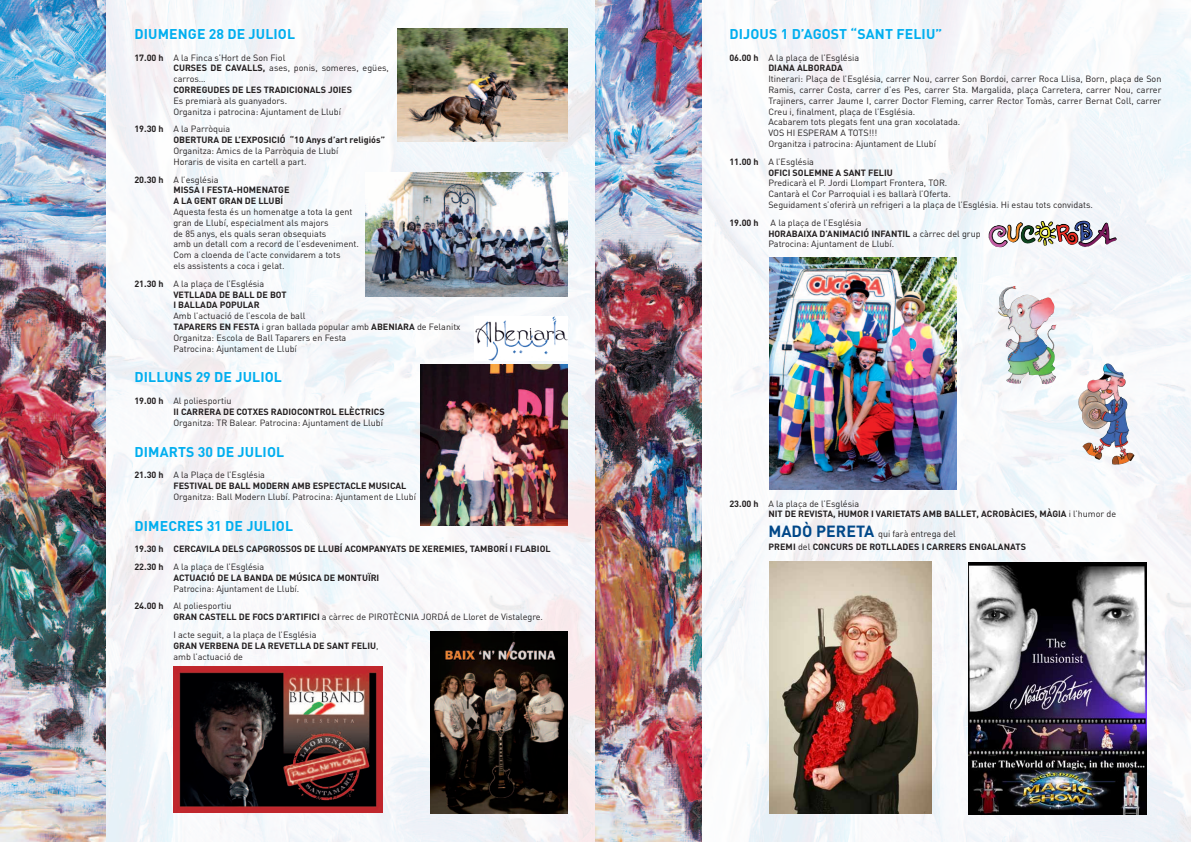
<style>
.page{position:relative;width:1191px;height:842px;background:#fff}
.page>*{position:absolute;margin:0;border:0;box-sizing:border-box;transform-origin:0 0}
.Título_2{font:700 14px "DINOT";letter-spacing:.01em;color:#00aeef}
.Título_1{font:700 14px "DINOT";letter-spacing:.01em;color:#00aeef}
.Texto_independiente{font:9px "DINOT";color:#231f20}
.t1{font:700 9px "DINOT";color:#231f20}
.s1{font-weight:700}
.s2{font-weight:400}
.s3{font-weight:700;font-size:16px;color:#014889}
</style>
<div class="page">
<img style="left:701px;top:0;width:490px;height:842px">
<img style="left:106px;top:0;width:595px;height:842px">
<img style="left:0;top:0;width:106px;height:842px">
<img style="left:397px;top:28px;width:170px;height:113px">
<img style="left:1034px;top:221px;width:82px;height:26px">
<img style="left:769px;top:257px;width:187px;height:232px">
<img style="left:997px;top:286px;width:22px;height:65px">
<img style="left:1078px;top:364px;width:32px;height:96px">
<img style="left:174px;top:666px;width:208px;height:147px">
<img style="left:769px;top:562px;width:162px;height:252px">
<img style="left:431px;top:632px;width:136px;height:182px">
<img style="left:475px;top:316px;width:92px;height:44px">
<img style="left:968px;top:563px;width:178px;height:251px">
<img style="left:365px;top:172px;width:202px;height:125px">
<img style="left:421px;top:365px;width:146px;height:161px">
<p class="Título_2" style="left:134px;top:24px;width:162px">DIUMENGE 28 DE JULIOL</p>
<p class="Texto_independiente" style="left:134px;top:51px;width:152px"><span class="s1">17.00 h</span> A la Finca s’Hort de Son Fiol</p>
<p class="Texto_independiente" style="left:173px;top:62px;width:217px"><span class="s1">CURSES DE CAVALLS,</span> ases, ponis, someres, egües,</p>
<p class="Texto_independiente" style="left:173px;top:73px;width:34px">carros…</p>
<p class="t1" style="left:173px;top:84px;width:180px">CORREGUDES DE LES TRADICIONALS JOIES</p>
<p class="Texto_independiente" style="left:173px;top:94px;width:115px">Es premiarà als guanyadors.</p>
<p class="Texto_independiente" style="left:173px;top:105px;width:169px">Organitza i patrocina: Ajuntament de Llubí</p>
<p class="Texto_independiente" style="left:134px;top:123px;width:97px"><span class="s1">19.30 h</span> A la Parròquia</p>
<p class="t1" style="left:173px;top:134px;width:213px">OBERTURA DE L’EXPOSICIÓ “10 Anys d’art religiós”</p>
<p class="Texto_independiente" style="left:173px;top:145px;width:166px">Organitza: Amics de la Parròquia de Llubí</p>
<p class="Texto_independiente" style="left:173px;top:155px;width:135px">Horaris de visita en cartell a part.</p>
<p class="Texto_independiente" style="left:134px;top:173px;width:86px"><span class="s1">20.30 h</span> A l’església</p>
<p class="t1" style="left:173px;top:184px;width:117px">MISSA I FESTA-HOMENATGE</p>
<p class="t1" style="left:173px;top:195px;width:111px">A LA GENT GRAN DE LLUBÍ</p>
<p class="Texto_independiente" style="left:173px;top:206px;width:181px">Aquesta festa és un homenatge a tota la gent</p>
<p class="Texto_independiente" style="left:173px;top:216px;width:157px">gran de Llubí, especialment als majors</p>
<p class="Texto_independiente" style="left:173px;top:227px;width:154px">de 85 anys, els quals seran obsequiats</p>
<p class="Texto_independiente" style="left:173px;top:238px;width:187px">amb un detall com a record de l’esdeveniment.</p>
<p class="Texto_independiente" style="left:173px;top:249px;width:169px">Com a cloenda de l’acte convidarem a tots</p>
<p class="Texto_independiente" style="left:173px;top:260px;width:113px">els assistents a coca i gelat.</p>
<p class="Texto_independiente" style="left:134px;top:277px;width:131px"><span class="s1">21.30 h</span> A la plaça de l’Església</p>
<p class="t1" style="left:173px;top:288px;width:115px">VETLLADA DE BALL DE BOT</p>
<p class="t1" style="left:173px;top:299px;width:88px">I BALLADA POPULAR</p>
<p class="Texto_independiente" style="left:173px;top:310px;width:133px">Amb l’actuació de l’escola de ball</p>
<p class="Texto_independiente" style="left:173px;top:321px;width:289px"><span class="s1">TAPARERS EN FESTA</span> i gran ballada popular amb <span class="s1">ABENIARA</span> de Felanitx</p>
<p class="Texto_independiente" style="left:173px;top:331px;width:174px">Organitza: Escola de Ball Taparers en Festa</p>
<p class="Texto_independiente" style="left:173px;top:342px;width:125px">Patrocina: Ajuntament de Llubí</p>
<p class="Título_1" style="left:134px;top:368px;width:149px">DILLUNS 29 DE JULIOL</p>
<p class="Texto_independiente" style="left:134px;top:395px;width:99px"><span class="s1">19.00 h</span> Al poliesportiu</p>
<p class="t1" style="left:173px;top:405px;width:213px">II CARRERA DE COTXES RADIOCONTROL ELÈCTRICS</p>
<p class="Texto_independiente" style="left:173px;top:416px;width:211px">Organitza: TR Balear. Patrocina: Ajuntament de Llubí</p>
<p class="Título_1" style="left:134px;top:442px;width:151px">DIMARTS 30 DE JULIOL</p>
<p class="Texto_independiente" style="left:134px;top:469px;width:132px"><span class="s1">21.30 h</span> A la Plaça de l’Església</p>
<p class="t1" style="left:173px;top:479px;width:234px">FESTIVAL DE BALL MODERN AMB ESPECTACLE MUSICAL</p>
<p class="Texto_independiente" style="left:173px;top:490px;width:244px">Organitza: Ball Modern Llubí. Patrocina: Ajuntament de Llubí</p>
<p class="Título_2" style="left:134px;top:516px;width:160px">DIMECRES 31 DE JULIOL</p>
<p class="t1" style="left:134px;top:543px;width:418px">19.30 h CERCAVILA DELS CAPGROSSOS DE LLUBÍ ACOMPANYATS DE XEREMIES, TAMBORÍ I FLABIOL</p>
<p class="Texto_independiente" style="left:134px;top:560px;width:131px"><span class="s1">22.30 h</span> A la plaça de l’Església</p>
<p class="t1" style="left:173px;top:571px;width:207px">ACTUACIÓ DE LA BANDA DE MÚSICA DE MONTUÏRI</p>
<p class="Texto_independiente" style="left:173px;top:582px;width:127px">Patrocina: Ajuntament de Llubí.</p>
<p class="Texto_independiente" style="left:134px;top:600px;width:99px"><span class="s1">24.00 h</span> Al poliesportiu</p>
<p class="Texto_independiente" style="left:173px;top:611px;width:371px"><span class="s1">GRAN CASTELL DE FOCS D’ARTIFICI</span> a càrrec de PIROTÈCNIA JORDÁ de Lloret de Vistalegre.</p>
<p class="Texto_independiente" style="left:173px;top:628px;width:144px">I acte seguit, a la plaça de l’Església</p>
<p class="t1" style="left:173px;top:639px;width:207px">GRAN VERBENA DE LA REVETLLA DE SANT FELIU<span class="s2">,</span></p>
<p class="Texto_independiente" style="left:173px;top:650px;width:71px">amb l’actuació de</p>
<p class="Título_2" style="left:729px;top:24px;width:214px">DIJOUS 1 D’AGOST “SANT FELIU”</p>
<p class="Texto_independiente" style="left:729px;top:51px;width:131px"><span class="s1">06.00 h</span> A la plaça de l’Església</p>
<p class="t1" style="left:768px;top:62px;width:76px">DIANA ALBORADA</p>
<p class="Texto_independiente" style="left:768px;top:73px;width:394px">Itinerari: Plaça de l’Església, carrer Nou, carrer Son Bordoi, carrer Roca Llisa, Born, plaça de Son</p>
<p class="Texto_independiente" style="left:768px;top:84px;width:395px">Ramis, carrer Costa, carrer d’es Pes, carrer Sta. Margalida, plaça Carretera, carrer Nou, carrer</p>
<p class="Texto_independiente" style="left:768px;top:94px;width:394px">Trajiners, carrer Jaume I, carrer Doctor Fleming, carrer Rector Tomàs, carrer Bernat Coll, carrer</p>
<p class="Texto_independiente" style="left:768px;top:105px;width:148px">Creu i, finalment, plaça de l’Església.</p>
<p class="Texto_independiente" style="left:768px;top:116px;width:193px">Acabarem tots plegats fent una gran xocolatada.</p>
<p class="Texto_independiente" style="left:768px;top:127px;width:110px">VOS HI ESPERAM A TOTS!!!</p>
<p class="Texto_independiente" style="left:768px;top:138px;width:169px">Organitza i patrocina: Ajuntament de Llubí</p>
<p class="Texto_independiente" style="left:729px;top:155px;width:86px"><span class="s1">11.00 h</span> A l’Església</p>
<p class="t1" style="left:768px;top:166px;width:126px">OFICI SOLEMNE A SANT FELIU</p>
<p class="Texto_independiente" style="left:768px;top:177px;width:180px">Predicarà el P. Jordi Llompart Frontera, TOR.</p>
<p class="Texto_independiente" style="left:768px;top:188px;width:184px">Cantarà el Cor Parroquial i es ballarà l’Oferta.</p>
<p class="Texto_independiente" style="left:768px;top:199px;width:326px">Seguidament s’oferirà un refrigeri a la plaça de l’Església. Hi estau tots convidats.</p>
<p class="t1" style="left:729px;top:216px;width:31px">19.00 h</p>
<p class="Texto_independiente" style="left:770px;top:216px;width:92px">A la plaça de l’Església</p>
<p class="t1" style="left:768px;top:227px;width:214px">HORABAIXA D’ANIMACIÓ INFANTIL <span class="s2">a càrrec del grup</span></p>
<p class="Texto_independiente" style="left:768px;top:238px;width:127px">Patrocina: Ajuntament de Llubí.</p>
<p class="Texto_independiente" style="left:729px;top:497px;width:131px"><span class="s1">23.00 h</span> A la plaça de l’Església</p>
<p class="t1" style="left:768px;top:508px;width:349px">NIT DE REVISTA, HUMOR I VARIETATS AMB BALLET, ACROBÀCIES, MÀGIA <span class="s2">i l’humor de</span></p>
<p class="Texto_independiente" style="left:768px;top:527px;width:189px"><span class="s3">MADÒ PERETA</span> qui farà entrega del</p>
<p class="t1" style="left:768px;top:540px;width:259px">PREMI <span class="s2">del</span> CONCURS DE ROTLLADES I CARRERS ENGALANATS</p>
</div>
